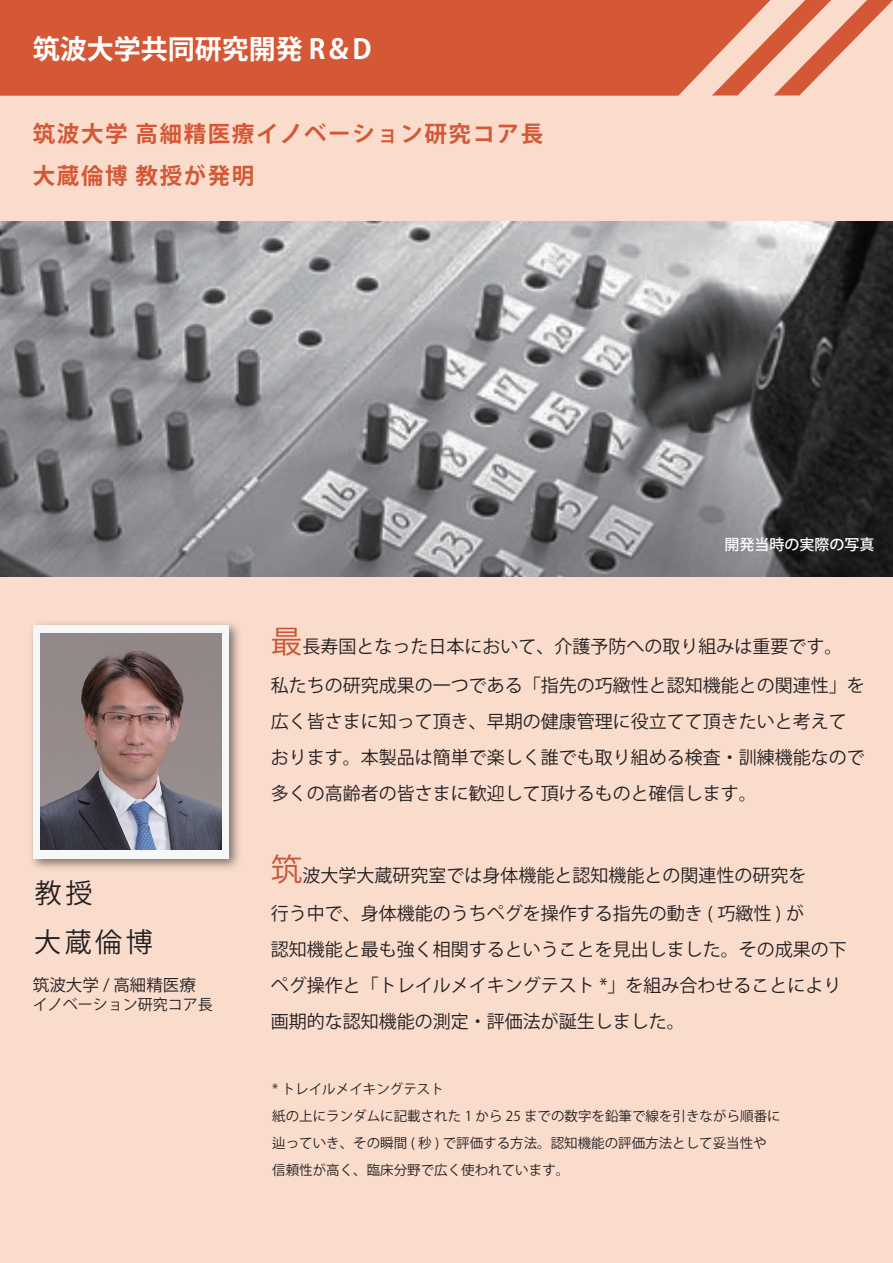
<style>
.page{position:relative;width:893px;height:1263px;background:#fadccd}
.page>*{position:absolute;margin:0;border:0;box-sizing:border-box;transform-origin:0 0}
.t1{font:700 27px "Koz Go Pr 6 N";color:#fff}
.t2{font:27px/48.3px "Koz Go Pr 6 N";letter-spacing:.135em;color:#231f20}
.t3{font:700 22.5px/42px "Koz Go Pr 6 N";letter-spacing:.07em;color:#d45836}
.t4{font:18px/36px "Koz Go Pr 6 N";color:#231f20}
.t5{font:16.5px "Koz Go Pr 6 N";color:#231f20}
.t6{font:15px "Koz Go Pr 6 N";color:#231f20}
.t7{font:500 15px "Koz Go Pr 6 N";color:#fff}
.t8{font:13.5px/27px "Koz Go Pr 6 N";color:#231f20}
.s1{font-size:31.5px;color:#c85738}
</style>
<div class="page">
<div style="left:0;top:0;width:712px;height:96px;background:#d45836"></div>
<img style="left:0;top:221px;width:893px;height:356px">
<svg style="left:712px;top:0;width:181px;height:96px"></svg>
<img style="left:31px;top:623px;width:208px;height:246px">
<div style="left:33px;top:625px;width:195px;height:233px;background:#f6f7f7"></div>
<img style="left:40px;top:633px;width:181px;height:217px">
<h1 class="t1" style="left:33px;top:34px;width:340px">筑波大学共同研究開発 R＆D</h1>
<p class="t3" style="left:33px;top:113px;width:512px">筑波大学 高細精医療イノベーション研究コア長大蔵倫博 教授が発明</p>
<p class="t7" style="left:725px;top:536px;width:151px">開発当時の実際の写真</p>
<h1 class="t2" style="left:34px;top:870px;width:120px">教授<br>大蔵倫博</h1>
<p class="t5" style="left:33px;top:975px;width:165px">筑波大学 / 高細精医療</p>
<p class="t6" style="left:33px;top:996px;width:182px">イノベーション研究コア長</p>
<p class="t4" style="left:271px;top:628px;width:595px;line-height:38.2px"><span class="s1">最</span>長寿国となった日本において、介護予防への取り組みは重要です。私たちの研究成果の一つである「指先の巧緻性と認知機能との関連性」を</p>
<p class="t4" style="left:271px;top:703px;width:595px">広く皆さまに知って頂き、早期の健康管理に役立てて頂きたいと考えております。本製品は簡単で楽しく誰でも取り組める検査・訓練機能なので多くの高齢者の皆さまに歓迎して頂けるものと確信します。</p>
<p class="t4" style="left:271px;top:857px;width:537px;line-height:38.2px"><span class="s1">筑</span>波大学大蔵研究室では身体機能と認知機能との関連性の研究を行う中で、身体機能のうちペグを操作する指先の動き ( 巧緻性 ) が</p>
<p class="t4" style="left:271px;top:932px;width:577px">認知機能と最も強く相関するということを見出しました。その成果の下ペグ操作と「トレイルメイキングテスト *」を組み合わせることにより画期的な認知機能の測定・評価法が誕生しました。</p>
<p class="t8" style="left:272px;top:1076px;width:510px">* トレイルメイキングテスト<br>紙の上にランダムに記載された 1 から 25 までの数字を鉛筆で線を引きながら順番に辿っていき、その瞬間 ( 秒 ) で評価する方法。認知機能の評価方法として妥当性や信頼性が高く、臨床分野で広く使われています。</p>
</div>
